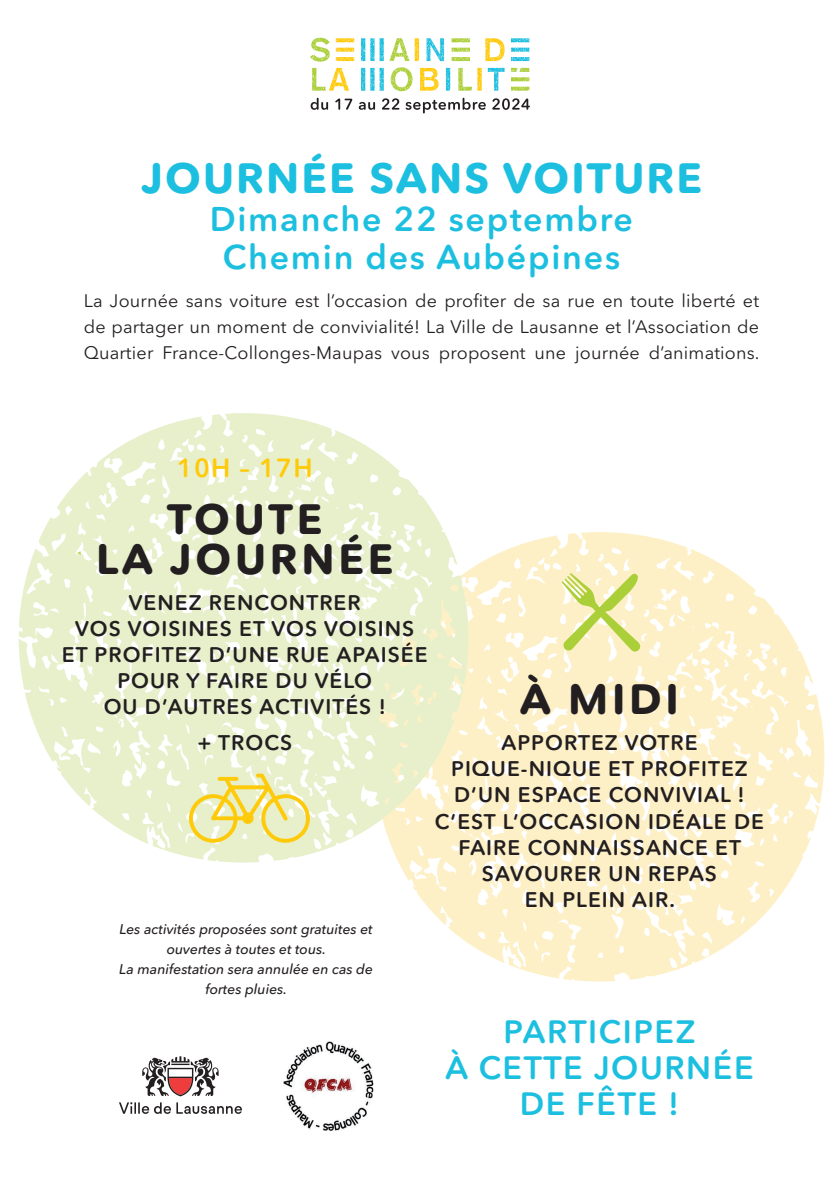
<style>
.page{position:relative;width:840px;height:1191px;background:#fff}
.page>*{position:absolute;margin:0;border:0;box-sizing:border-box;transform-origin:0 0}
.t1{font:700 42px "Avenir Next Rounded Std";letter-spacing:.09em;color:#231f20}
.t2{font:700 42px "Avenir Next Rounded Std";letter-spacing:.05em;color:#1cbfdf}
.t3{font:600 34px "Avenir Next Rounded Std";letter-spacing:.05em;color:#1cbfdf}
.t4{font:600 32px "Avenir Next Rounded Std";letter-spacing:.05em;color:#1cbfdf}
.t5{font:600 26px "Avenir Next Rounded Std";letter-spacing:.05em;color:#feca0a}
.t6{font:600 21px/26px "Avenir Next Rounded Std";letter-spacing:.05em;color:#231f20;text-align:center}
.t7{font:18px/26px "Avenir Next Rounded Std";letter-spacing:.01em;color:#231f20;text-align:justify}
.t8{font:14px/20px "Avenir Next Rounded Std Med It";color:#231f20;text-align:center}
</style>
<div class="page">
<svg style="left:119px;top:1056px;width:123px;height:57px"></svg>
<img style="left:284px;top:1041px;width:89px;height:90px">
<svg style="left:485px;top:38px;width:19px;height:23px"></svg>
<svg style="left:426px;top:38px;width:18px;height:23px"></svg>
<svg style="left:389px;top:38px;width:30px;height:23px"></svg>
<svg style="left:390px;top:67px;width:22px;height:24px"></svg>
<svg style="left:312px;top:68px;width:37px;height:23px"></svg>
<svg style="left:420px;top:68px;width:18px;height:23px"></svg>
<svg style="left:445px;top:68px;width:5px;height:23px"></svg>
<svg style="left:458px;top:68px;width:13px;height:23px"></svg>
<svg style="left:477px;top:68px;width:4px;height:23px"></svg>
<svg style="left:487px;top:68px;width:17px;height:23px"></svg>
<svg style="left:361px;top:38px;width:22px;height:23px"></svg>
<svg style="left:310px;top:38px;width:44px;height:24px"></svg>
<svg style="left:451px;top:38px;width:18px;height:4px"></svg>
<svg style="left:451px;top:48px;width:18px;height:13px"></svg>
<svg style="left:511px;top:38px;width:18px;height:4px"></svg>
<svg style="left:511px;top:48px;width:18px;height:13px"></svg>
<svg style="left:361px;top:68px;width:22px;height:23px"></svg>
<svg style="left:511px;top:87px;width:18px;height:4px"></svg>
<svg style="left:511px;top:68px;width:18px;height:13px"></svg>
<svg style="left:310px;top:98px;width:219px;height:15px"></svg>
<svg style="left:398px;top:532px;width:425px;height:449px;fill:#fef0c6"></svg>
<svg style="left:561px;top:573px;width:79px;height:80px;background:#e6e7a2"></svg>
<svg style="left:19px;top:413px;width:449px;height:449px;fill:#e7f0cb"></svg>
<svg style="left:188px;top:773px;width:122px;height:70px;background:#eee7a0"></svg>
<p class="t2" style="left:141px;top:153px;width:562px">JOURNÉE SANS VOITURE</p>
<p class="t3" style="left:210px;top:199px;width:424px">Dimanche 22 septembre</p>
<p class="t3" style="left:222px;top:237px;width:398px">Chemin des Aubépines</p>
<p class="t7" style="left:84px;top:288px;width:677px">La Journée sans voiture est l’occasion de profiter de sa rue en toute liberté et de partager un moment de convivialité! La Ville de Lausanne et l’Association de Quartier France-Collonges-Maupas vous proposent une journée d’animations.</p>
<p class="t5" style="left:177px;top:452px;width:137px">10H – 17H</p>
<p class="t1" style="left:167px;top:494px;width:156px">TOUTE</p>
<p class="t1" style="left:96px;top:534px;width:298px">LA JOURNÉE</p>
<p class="t6" style="left:75px;top:590px;width:340px">VENEZ RENCONTRER<br>VOS VOISINES ET VOS VOISINS</p>
<p class="t6" style="left:62px;top:642px;width:367px">ET PROFITEZ D’UNE RUE APAISÉE</p>
<p class="t6" style="left:117px;top:668px;width:256px">POUR Y FAIRE DU VÉLO</p>
<p class="t6" style="left:104px;top:694px;width:283px">OU D’AUTRES ACTIVITÉS !</p>
<p class="t6" style="left:197px;top:730px;width:96px">+ TROCS</p>
<p class="t8" style="left:119px;top:919px;width:255px">Les activités proposées sont gratuites et</p>
<p class="t8" style="left:166px;top:939px;width:161px">ouvertes à toutes et tous.</p>
<p class="t8" style="left:119px;top:959px;width:255px">La manifestation sera annulée en cas de fortes pluies.</p>
<p class="t1" style="left:520px;top:674px;width:160px">À MIDI</p>
<p class="t6" style="left:501px;top:730px;width:197px">APPORTEZ VOTRE</p>
<p class="t6" style="left:451px;top:756px;width:298px">PIQUE-NIQUE ET PROFITEZ</p>
<p class="t6" style="left:454px;top:782px;width:292px">D’UN ESPACE CONVIVIAL !</p>
<p class="t6" style="left:434px;top:808px;width:330px">C’EST L’OCCASION IDÉALE DE</p>
<p class="t6" style="left:458px;top:834px;width:284px">FAIRE CONNAISSANCE ET</p>
<p class="t6" style="left:481px;top:860px;width:236px">SAVOURER UN REPAS</p>
<p class="t6" style="left:524px;top:886px;width:151px">EN PLEIN AIR.</p>
<p class="t4" style="left:503px;top:1012px;width:193px">PARTICIPEZ</p>
<p class="t4" style="left:445px;top:1048px;width:309px">À CETTE JOURNÉE</p>
<p class="t4" style="left:519px;top:1084px;width:161px">DE FÊTE !</p>
</div>
